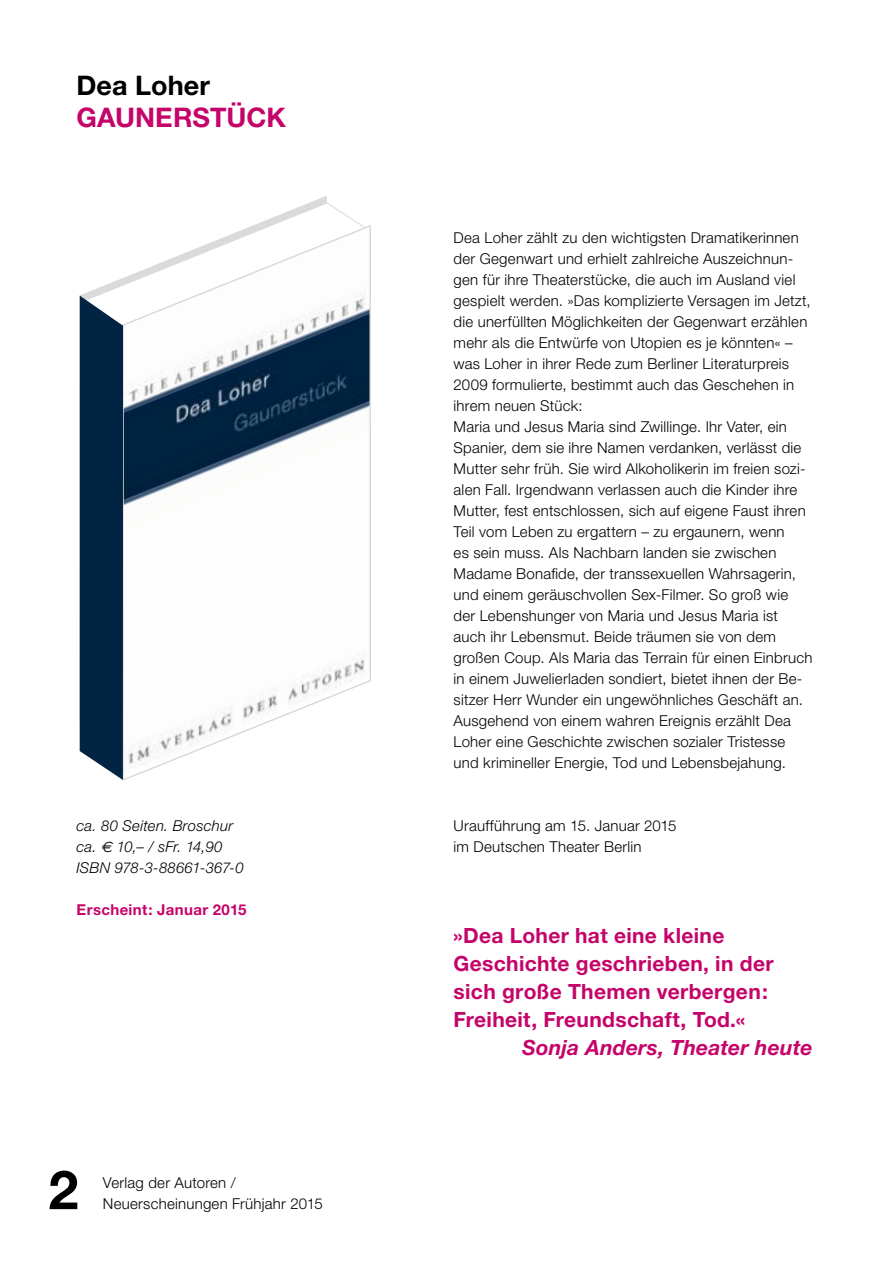
<style>
.page{position:relative;width:893px;height:1263px;background:#fff}
.page>*{position:absolute;margin:0;border:0;box-sizing:border-box;transform-origin:0 0}
.t1{font:700 54px "Helvetica Neue";color:#000}
.t2{font:700 27px "Helvetica Neue";color:#c5046a}
.t3{font:700 27px "Helvetica Neue";letter-spacing:.005em;color:#000}
.t4{font:700 21px/28px "Helvetica Neue";letter-spacing:.015em;color:#c5046a}
.t5{font:italic 700 21px "Helvetica Neue";letter-spacing:.005em;color:#c5046a}
.t6{font:300 15px/21px "Helvetica Neue";letter-spacing:.015em;color:#000}
.t7{font:italic 300 15px/21px "Helvetica Neue";letter-spacing:.015em;color:#000}
.t8{font:700 15px "Helvetica Neue";letter-spacing:.025em;color:#c5046a}
.s1{font-family:"Euro Sans";font-weight:400}
</style>
<div class="page">
<svg style="left:80px;top:202px;width:291px;height:578px"></svg>
<h2 class="t3" style="left:77px;top:69px;width:135px">Dea Loher</h2>
<h2 class="t2" style="left:77px;top:100px;width:211px">GAUNERSTÜCK</h2>
<p class="t7" style="left:77px;top:815px;width:169px">ca. 80 Seiten. Broschur ca. <span class="s1">€</span> 10,– / sFr. 14,90<br>ISBN 978-3-88661-367-0</p>
<p class="t8" style="left:77px;top:900px;width:171px">Erscheint: Januar 2015</p>
<h1 class="t1" style="left:48px;top:1156px;width:32px">2</h1>
<p class="t6" style="left:103px;top:1172px;width:221px">Verlag der Autoren /<br>Neuerscheinungen Frühjahr 2015</p>
<p class="t6" style="left:454px;top:227px;width:360px">Dea Loher zählt zu den wichtigsten Dramatikerinnen der Gegenwart und erhielt zahlreiche Auszeichnun&shy;gen für ihre Theaterstücke, die auch im Ausland viel gespielt werden. »Das komplizierte Versagen im Jetzt, die unerfüllten Möglichkeiten der Gegenwart erzählen mehr als die Entwürfe von Utopien es je könnten« – was Loher in ihrer Rede zum Berliner Literaturpreis 2009 formulierte, bestimmt auch das Geschehen in ihrem neuen Stück:<br>Maria und Jesus Maria sind Zwillinge. Ihr Vater, ein Spanier, dem sie ihre Namen verdanken, verlässt die Mutter sehr früh. Sie wird Alkoholikerin im freien sozi&shy;alen Fall. Irgendwann verlassen auch die Kinder ihre Mutter, fest entschlossen, sich auf eigene Faust ihren Teil vom Leben zu ergattern – zu ergaunern, wenn<br>es sein muss. Als Nachbarn landen sie zwischen Madame Bonafide, der transsexuellen Wahrsagerin, und einem geräuschvollen Sex-Filmer. So groß wie der Lebenshunger von Maria und Jesus Maria ist auch ihr Lebensmut. Beide träumen sie von dem großen Coup. Als Maria das Terrain für einen Einbruch in einem Juwelierladen sondiert, bietet ihnen der Be&shy;sitzer Herr Wunder ein ungewöhnliches Geschäft an.<br>Ausgehend von einem wahren Ereignis erzählt Dea Loher eine Geschichte zwischen sozialer Tristesse und krimineller Energie, Tod und Lebensbejahung.</p>
<p class="t6" style="left:454px;top:815px;width:224px">Uraufführung am 15. Januar 2015 im Deutschen Theater Berlin</p>
<h3 class="t4" style="left:454px;top:921px;width:321px">»Dea Loher hat eine kleine<br>Geschichte geschrieben, in der sich große Themen verbergen:<br>Freiheit, Freundschaft, Tod.«</h3>
<h3 class="t5" style="left:522px;top:1035px;width:292px">Sonja Anders, Theater heute</h3>
</div>
